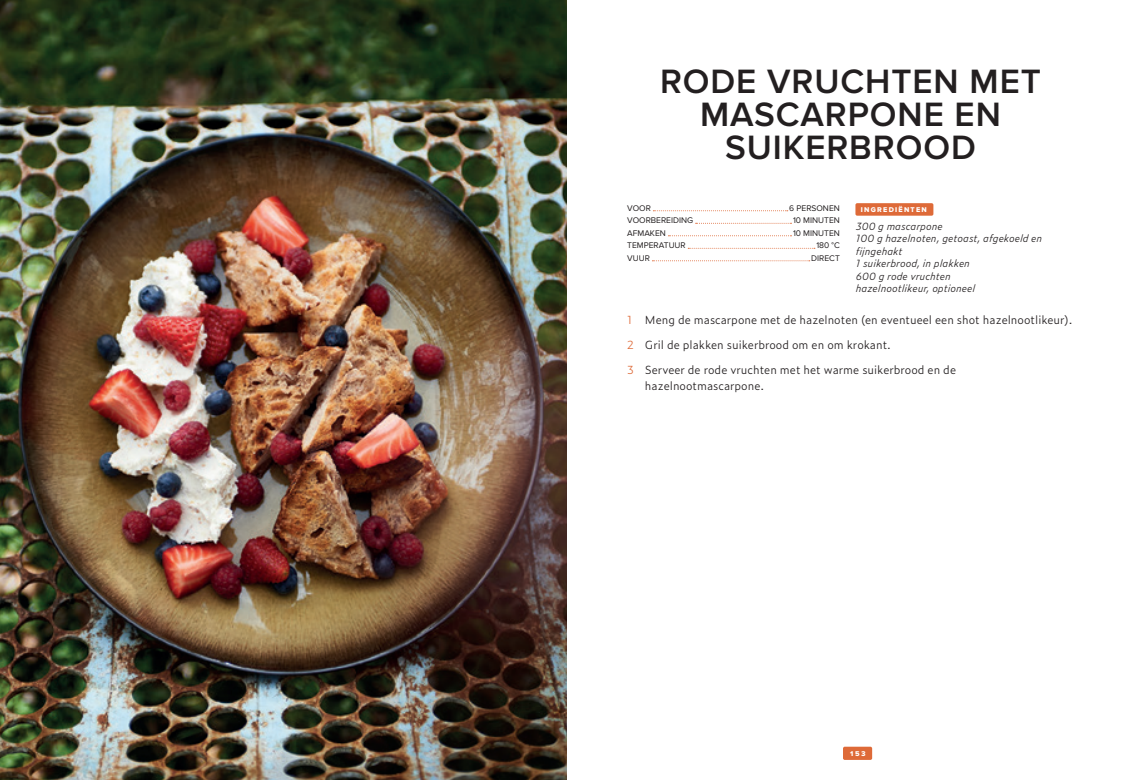
<style>
.page{position:relative;width:1134px;height:780px;background:#fff}
.page>*{position:absolute;margin:0;border:0;box-sizing:border-box;transform-origin:0 0}
.t1{font:600 35px/33px "Proxima Nova";letter-spacing:.025em;color:#231f20;text-align:center}
.t2{font:300 11.25px/24.8px "Zeitung Pro";color:#231f20}
.t3{font:italic 300 10px/12.5px "Zeitung Pro";color:#231f20}
.t4{font:8.5px "Proxima Nova";color:#231f20}
.t5{font:7.25px "Proxima Nova Extrabld";letter-spacing:.175em;color:#fff}
.s1{color:#de6a38}
</style>
<div class="page">
<div style="left:843px;top:746px;width:29px;height:13px;background:#de6a38;border-radius:2px"></div>
<img style="left:0;top:0;width:567px;height:780px">
<svg style="left:653px;top:210px;width:135px;height:1px"></svg>
<svg style="left:696px;top:223px;width:95px;height:1px"></svg>
<svg style="left:668px;top:235px;width:123px;height:1px"></svg>
<svg style="left:688px;top:248px;width:127px;height:1px"></svg>
<svg style="left:652px;top:260px;width:158px;height:1px"></svg>
<div style="left:855px;top:203px;width:78px;height:13px;background:#de6a38;border-radius:2px"></div>
<h1 class="t1" style="left:660px;top:66px;width:382px">RODE VRUCHTEN MET<br>MASCARPONE EN<br>SUIKERBROOD</h1>
<p class="t4" style="left:627px;top:203px;width:25px">VOOR</p>
<p class="t4" style="left:789px;top:203px;width:52px">6 PERSONEN</p>
<p class="t4" style="left:627px;top:215px;width:67px">VOORBEREIDING</p>
<p class="t4" style="left:793px;top:215px;width:48px">10 MINUTEN</p>
<p class="t4" style="left:627px;top:228px;width:40px">AFMAKEN</p>
<p class="t4" style="left:793px;top:228px;width:48px">10 MINUTEN</p>
<p class="t4" style="left:627px;top:240px;width:60px">TEMPERATUUR</p>
<p class="t4" style="left:816px;top:240px;width:25px">180 °C</p>
<p class="t4" style="left:627px;top:253px;width:24px">VUUR</p>
<p class="t4" style="left:811px;top:253px;width:30px">DIRECT</p>
<p class="t5" style="left:861px;top:205px;width:68px">INGREDIËNTEN</p>
<p class="t3" style="left:856px;top:219px;width:188px">300 g mascarpone<br>100 g hazelnoten, getoast, afgekoeld en fijngehakt<br>1 suikerbrood, in plakken<br>600 g rode vruchten<br>hazelnootlikeur, optioneel</p>
<p class="t2" style="left:627px;top:307px;width:447px"><span class="s1">1</span> Meng de mascarpone met de hazelnoten (en eventueel een shot hazelnootlikeur).<br><span class="s1">2</span> Gril de plakken suikerbrood om en om krokant.</p>
<p class="t2" style="left:645px;top:361px;width:313px;line-height:16.5px;text-indent:-18px"><span class="s1">3</span> Serveer de rode vruchten met het warme suikerbrood en de hazelnootmascarpone.</p>
<p class="t5" style="left:849px;top:749px;width:18px">153</p>
</div>
